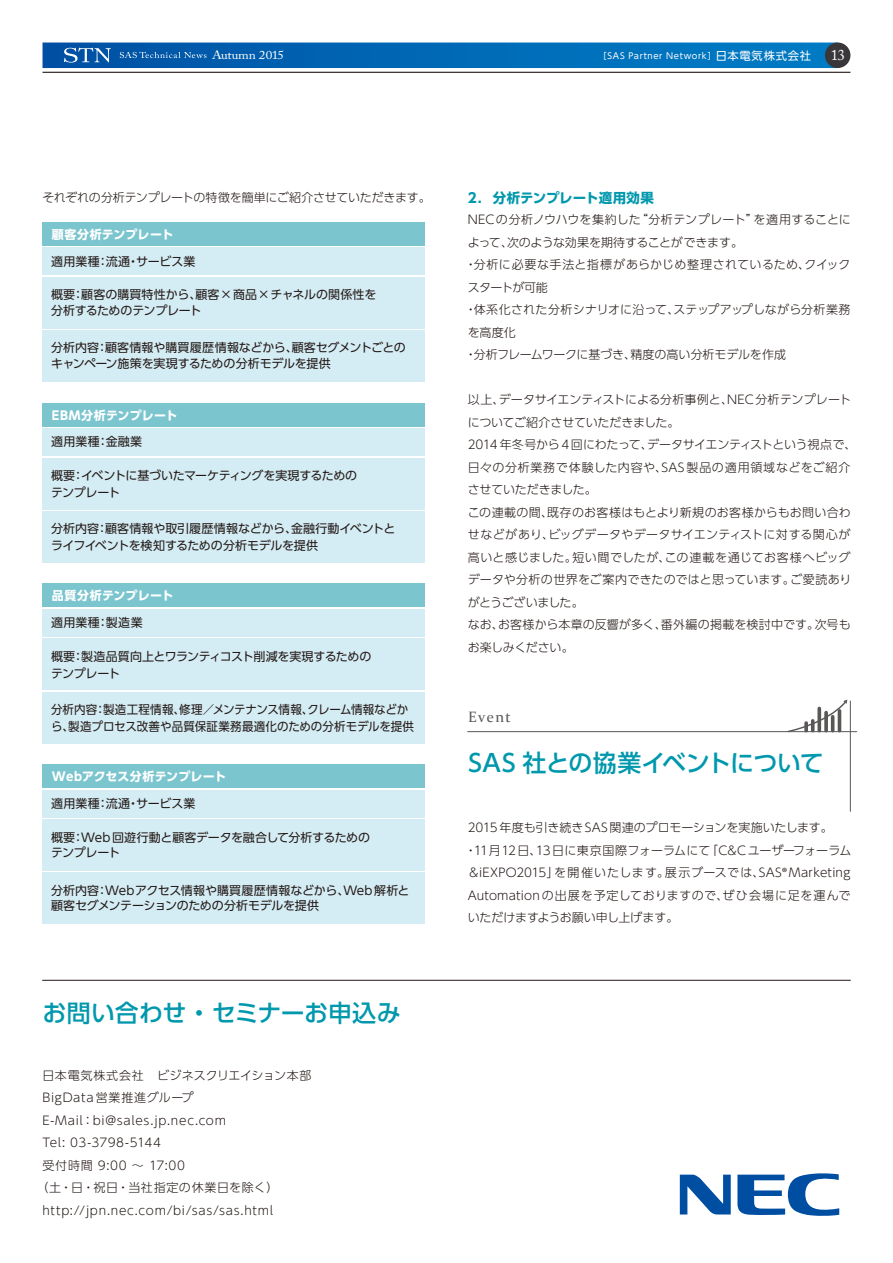
<style>
.page{position:relative;width:893px;height:1263px;background:#fff}
.page>*{position:absolute;margin:0;border:0;box-sizing:border-box;transform-origin:0 0}
.t1{font:500 24px "UD Shin Go Pro";letter-spacing:-.015em;color:#0098ad}
.t2{font:15px "Constantia";letter-spacing:.09em;color:#595857}
.t3{font:15px "Adobe Caslon Pro";color:#fff}
.t4{font:700 13.5px "UD Shin Go Pro";color:#0098ad}
.t5{font:500 12.75px "UD Shin Go Pro";letter-spacing:-.015em;color:#fff}
.t6{font:300 12px/22.5px "UD Shin Go Pro";letter-spacing:.01em;color:#231916}
.t7{font:12px/16.5px "UD Shin Go Pro";letter-spacing:-.01em;color:#231916}
.t8{font:12px/16.5px "UD Shin Go Pro";letter-spacing:-.01em;color:#231916;scale:.96 1}
.t9{font:300 12px "UD Shin Go Pro";letter-spacing:.06em;color:#231916}
.t10{font:700 12px "UD Shin Go Pro";letter-spacing:.015em;color:#fff}
.t11{font:300 12px "UD Shin Go Pro";letter-spacing:.055em;color:#231916}
.t12{font:300 12px "UD Shin Go Pro";letter-spacing:-.02em;color:#231916}
.t13{font:12px/16.5px "UD Shin Go Pro";letter-spacing:-.03em;color:#231916}
.t14{font:12px "UD Shin Go Pro";letter-spacing:.01em;color:#231916}
.t15{font:300 12px "UD Shin Go Pro";letter-spacing:.04em;color:#231916}
.t16{font:300 12px "UD Shin Go Pro";letter-spacing:.05em;color:#231916}
.t17{font:12px "Adobe Caslon Pro";letter-spacing:-.03em;color:#fff;scale:1.1 1}
.t18{font:8.4px "UD Shin Go Pro";letter-spacing:.075em;color:#fff}
.s1{font-size:11.25px}
.s2{font-family:"Koz Go Pro";font-weight:400}
</style>
<div class="page">
<div style="left:43px;top:43px;width:795px;height:25px;background:linear-gradient(to right,#0052a4,#007dc5)"></div>
<hr style="left:43px;top:72px;width:807px;height:1px;background:#231916">
<svg style="left:64px;top:48px;width:47px;height:15px"></svg>
<svg style="left:120px;top:52px;width:87px;height:6px"></svg>
<div style="left:825px;top:43px;width:25px;height:25px;background:#39373a;border-radius:50%"></div>
<svg style="left:680px;top:1174px;width:51px;height:40px"></svg>
<svg style="left:737px;top:1173px;width:102px;height:43px"></svg>
<hr style="left:42px;top:980px;width:808px;height:1px;background:#231916">
<svg style="left:787px;top:700px;width:60px;height:33px"></svg>
<hr style="left:468px;top:731px;width:389px;height:1px;background:#595857">
<hr style="left:850px;top:701px;width:1px;height:110px;background:#595857">
<div style="left:43px;top:222px;width:382px;height:23px;background:#7bc5cf"></div>
<div style="left:43px;top:247px;width:382px;height:28px;background:#d4ecf4"></div>
<div style="left:43px;top:277px;width:382px;height:51px;background:#d4ecf4"></div>
<div style="left:43px;top:330px;width:382px;height:51px;background:#d4ecf4"></div>
<div style="left:43px;top:403px;width:382px;height:23px;background:#7bc5cf"></div>
<div style="left:43px;top:428px;width:382px;height:28px;background:#d4ecf4"></div>
<div style="left:43px;top:458px;width:382px;height:51px;background:#d4ecf4"></div>
<div style="left:43px;top:511px;width:382px;height:51px;background:#d4ecf4"></div>
<div style="left:43px;top:584px;width:382px;height:23px;background:#7bc5cf"></div>
<div style="left:43px;top:609px;width:382px;height:28px;background:#d4ecf4"></div>
<div style="left:43px;top:639px;width:382px;height:51px;background:#d4ecf4"></div>
<div style="left:43px;top:692px;width:382px;height:51px;background:#d4ecf4"></div>
<div style="left:43px;top:764px;width:382px;height:24px;background:#7bc5cf"></div>
<div style="left:43px;top:790px;width:382px;height:27px;background:#d4ecf4"></div>
<div style="left:43px;top:819px;width:382px;height:51px;background:#d4ecf4"></div>
<div style="left:43px;top:873px;width:382px;height:51px;background:#d4ecf4"></div>
<p class="t17" style="left:212px;top:48px;width:67px">Autumn 2015</p>
<p class="t18" style="left:598px;top:49px;width:215px">［SAS Partner Network］<span class="s1">日本電気株式会社</span></p>
<p class="t3" style="left:831px;top:46px;width:16px">13</p>
<p class="t12" style="left:42px;top:188px;width:390px">それぞれの分析テンプレートの特徴を簡単にご紹介させていただきます。</p>
<p class="t4" style="left:468px;top:187px;width:188px">2. 分析テンプレート適用効果</p>
<p class="t6" style="left:465px;top:208px;width:388px">NECの分析ノウハウを集約した“分析テンプレート”を適用することによって、次のような効果を期待することができます。<br>・分析に必要な手法と指標があらかじめ整理されているため、クイックスタートが可能<br>・体系化された分析シナリオに沿って、ステップアップしながら分析業務を高度化<br>・分析フレームワークに基づき、精度の高い分析モデルを作成</p>
<p class="t6" style="left:468px;top:388px;width:390px">以上、データサイエンティストによる分析事例と、NEC分析テンプレートについてご紹介させていただきました。<br>2014 年冬号から4回にわたって、データサイエンティストという視点で、日々の分析業務で体験した内容や、SAS製品の適用領域などをご紹介させていただきました。<br>この連載の間、既存のお客様はもとより新規のお客様からもお問い合わせなどがあり、ビッグデータやデータサイエンティストに対する関心が高いと感じました。短い間でしたが、この連載を通じてお客様へビッグデータや分析の世界をご案内できたのではと思っています。ご愛読ありがとうございました。<br>なお、お客様から本章の反響が多く、番外編の掲載を検討中です。次号もお楽しみください。</p>
<p class="t10" style="left:52px;top:224px;width:123px">顧客分析テンプレート</p>
<p class="t5" style="left:53px;top:226px;width:52px">タスク例</p>
<p class="t14" style="left:51px;top:251px;width:146px">適用業種：流通・サービス業</p>
<p class="t7" style="left:51px;top:285px;width:327px">概要：顧客の購買特性から、顧客×商品×チャネルの関係性を分析するためのテンプレート</p>
<p class="t7" style="left:51px;top:338px;width:356px">分析内容：顧客情報や購買履歴情報などから、顧客セグメントごとのキャンペーン施策を実現するための分析モデルを提供</p>
<p class="t10" style="left:52px;top:405px;width:127px">EBM分析テンプレート</p>
<p class="t5" style="left:53px;top:407px;width:52px">タスク例</p>
<p class="t7" style="left:51px;top:433px;width:93px">適用業種：金融業</p>
<p class="t13" style="left:51px;top:467px;width:308px">概要：イベントに基づいたマーケティングを実現するためのテンプレート</p>
<p class="t7" style="left:51px;top:520px;width:346px">分析内容：顧客情報や取引履歴情報などから、金融行動イベントとライフイベントを検知するための分析モデルを提供</p>
<p class="t10" style="left:52px;top:586px;width:123px">品質分析テンプレート</p>
<p class="t5" style="left:53px;top:588px;width:52px">タスク例</p>
<p class="t7" style="left:51px;top:614px;width:93px">適用業種：製造業</p>
<p class="t7" style="left:51px;top:648px;width:322px">概要：製造品質向上とワランティコスト削減を実現するためのテンプレート</p>
<p class="t8" style="left:51px;top:701px;width:380px">分析内容：製造工程情報、修理／メンテナンス情報、クレーム情報などから、製造プロセス改善や品質保証業務最適化のための分析モデルを提供</p>
<p class="t10" style="left:52px;top:766px;width:176px">Webアクセス分析テンプレート</p>
<p class="t2" style="left:468px;top:707px;width:44px">Event</p>
<h1 class="t1" style="left:469px;top:743px;width:357px">SAS 社との協業イベントについて</h1>
<p class="t5" style="left:53px;top:769px;width:52px">タスク例</p>
<p class="t14" style="left:51px;top:794px;width:146px">適用業種：流通・サービス業</p>
<p class="t7" style="left:51px;top:830px;width:321px;line-height:15px">概要：Web 回遊行動と顧客データを融合して分析するためのテンプレート</p>
<p class="t7" style="left:51px;top:883px;width:360px;line-height:15px">分析内容：Webアクセス情報や購買履歴情報などから、Web解析と顧客セグメンテーションのための分析モデルを提供</p>
<p class="t6" style="left:465px;top:816px;width:388px">2015年度も引き続きSAS関連のプロモーションを実施いたします。・11月12日、13日に東京国際フォーラムにて「C&amp;Cユーザーフォーラム＆iEXPO2015」を開催いたします。展示ブースでは、SAS<span class="s2">®</span>Marketing Automationの出展を予定しておりますので、ぜひ会場に足を運んでいただけますようお願い申し上げます。</p>
<h1 class="t1" style="left:42px;top:993px;width:360px">お問い合わせ・セミナーお申込み</h1>
<p class="t15" style="left:43px;top:1066px;width:271px">日本電気株式会社　ビジネスクリエイション本部</p>
<p class="t11" style="left:43px;top:1088px;width:152px">BigData 営業推進グループ</p>
<p class="t11" style="left:43px;top:1111px;width:185px">E-Mail：bi@sales.jp.nec.com</p>
<p class="t6" style="left:43px;top:1131px;width:120px">Tel: 03-3798-5144</p>
<p class="t9" style="left:43px;top:1156px;width:144px">受付時間 9:00 ～ 17:00</p>
<p class="t16" style="left:37px;top:1178px;width:243px">（土・日・祝日・当社指定の休業日を除く）</p>
<p class="t9" style="left:43px;top:1201px;width:232px">http://jpn.nec.com/bi/sas/sas.html</p>
</div>
